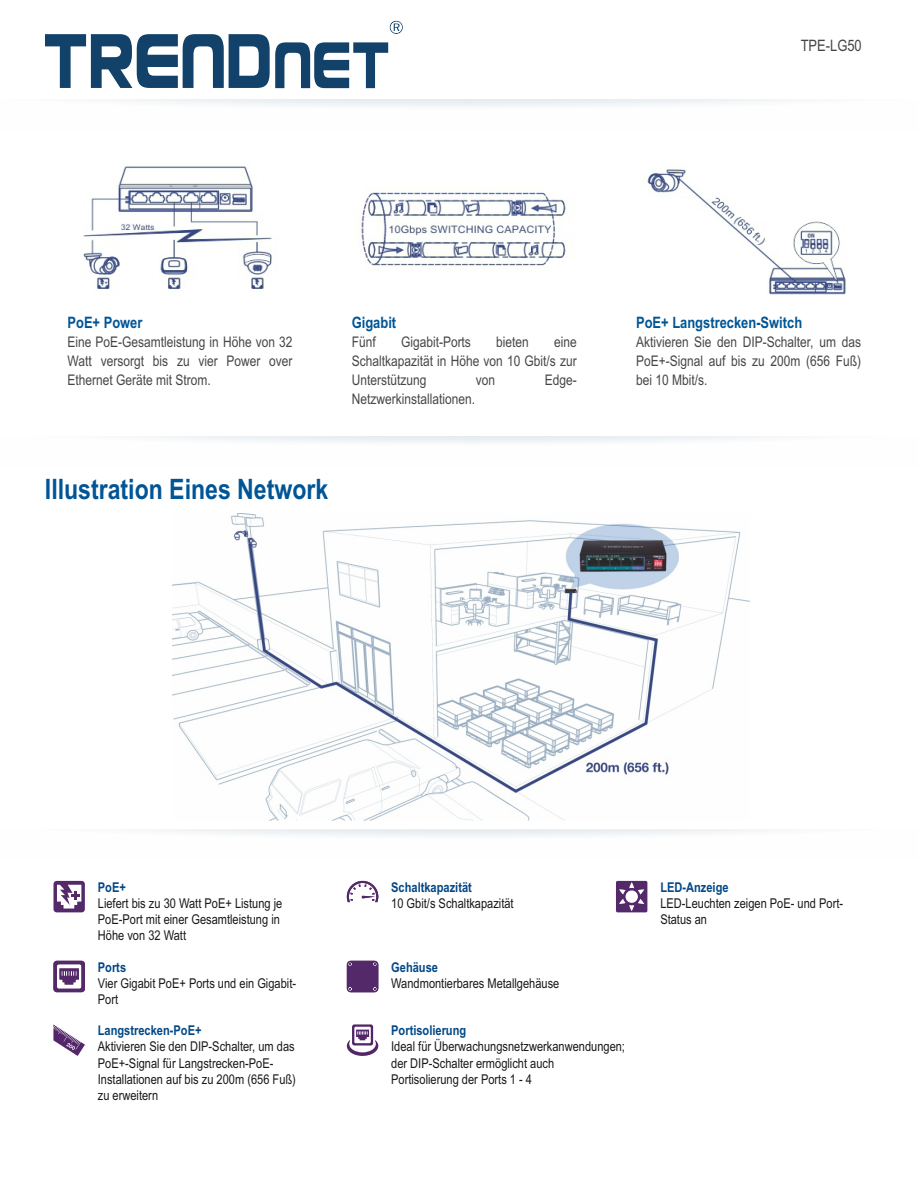
<style>
.page{position:relative;width:918px;height:1188px;background:#fff}
.page>*{position:absolute;margin:0;border:0;box-sizing:border-box;transform-origin:0 0}
.t1{font:700 28.2px "Arial Narrow";color:#005596}
.t2{font:700 15.75px "Arial Narrow";color:#005596}
.t3{font:15.75px "Arial Narrow";color:#464646}
.t4{font:14.7px/19px "Arial Narrow";color:#464646;text-align:justify}
.t5{font:13.5px/16.2px "Arial Narrow";color:#181818}
.t6{font:700 13.5px "Arial Narrow";color:#034886}
</style>
<div class="page">
<svg style="left:105px;top:99px;width:695px;height:7px"></svg>
<img style="left:83px;top:166px;width:189px;height:123px">
<img style="left:359px;top:192px;width:207px;height:74px">
<img style="left:647px;top:169px;width:199px;height:126px">
<svg style="left:140px;top:436px;width:641px;height:7px"></svg>
<img style="left:173px;top:513px;width:577px;height:307px">
<svg style="left:150px;top:829px;width:627px;height:7px"></svg>
<svg style="left:54px;top:881px;width:31px;height:31px"></svg>
<svg style="left:53px;top:961px;width:32px;height:31px"></svg>
<svg style="left:53px;top:1024px;width:32px;height:32px"></svg>
<svg style="left:347px;top:1024px;width:31px;height:32px"></svg>
<svg style="left:347px;top:881px;width:31px;height:21px"></svg>
<svg style="left:347px;top:961px;width:31px;height:31px"></svg>
<svg style="left:616px;top:881px;width:31px;height:31px"></svg>
<svg style="left:45px;top:21px;width:358px;height:67px"></svg>
<p class="t3" style="left:801px;top:39px;width:63px">TPE-LG50</p>
<p class="t2" style="left:68px;top:316px;width:77px">PoE+ Power</p>
<p class="t4" style="left:68px;top:333px;width:226px">Eine PoE-Gesamtleistung in Höhe von 32<br>Watt versorgt bis zu vier Power over Ethernet Geräte mit Strom.</p>
<p class="t2" style="left:352px;top:316px;width:46px">Gigabit</p>
<p class="t4" style="left:352px;top:333px;width:25px">Fünf</p>
<p class="t4" style="left:401px;top:333px;width:71px">Gigabit-Ports</p>
<p class="t4" style="left:496px;top:333px;width:34px">bieten</p>
<p class="t4" style="left:352px;top:333px;width:226px;text-indent:202px">eine Schaltkapazität in Höhe von 10 Gbit/s zur Unterstützung</p>
<p class="t4" style="left:476px;top:371px;width:21px">von</p>
<p class="t4" style="left:545px;top:371px;width:33px">Edge-</p>
<p class="t4" style="left:352px;top:390px;width:125px">Netzwerkinstallationen.</p>
<h1 class="t1" style="left:45px;top:478px;width:285px">Illustration Eines Network</h1>
<p class="t2" style="left:636px;top:316px;width:168px">PoE+ Langstrecken-Switch</p>
<p class="t4" style="left:636px;top:333px;width:227px">Aktivieren Sie den DIP-Schalter, um das PoE+-Signal auf bis zu 200m (656 Fuß) bei 10 Mbit/s.</p>
<p class="t6" style="left:98px;top:882px;width:29px">PoE+</p>
<p class="t5" style="left:98px;top:896px;width:186px">Liefert bis zu 30 Watt PoE+ Listung je<br>PoE-Port mit einer Gesamtleistung in<br>Höhe von 32 Watt</p>
<p class="t6" style="left:98px;top:962px;width:30px">Ports</p>
<p class="t5" style="left:98px;top:976px;width:200px">Vier Gigabit PoE+ Ports und ein Gigabit-<br>Port</p>
<p class="t6" style="left:98px;top:1025px;width:105px">Langstrecken-PoE+</p>
<p class="t5" style="left:98px;top:1040px;width:200px">Aktivieren Sie den DIP-Schalter, um das<br>PoE+-Signal für Langstrecken-PoE-<br>Installationen auf bis zu 200m (656 Fuß) zu erweitern</p>
<p class="t6" style="left:391px;top:882px;width:82px">Schaltkapazität</p>
<p class="t5" style="left:391px;top:896px;width:124px">10 Gbit/s Schaltkapazität</p>
<p class="t6" style="left:391px;top:962px;width:48px">Gehäuse</p>
<p class="t5" style="left:391px;top:976px;width:170px">Wandmontierbares Metallgehäuse</p>
<p class="t6" style="left:391px;top:1025px;width:77px">Portisolierung</p>
<p class="t5" style="left:391px;top:1040px;width:235px">Ideal für Überwachungsnetzwerkanwendungen; der DIP-Schalter ermöglicht auch<br>Portisolierung der Ports 1 - 4</p>
<p class="t6" style="left:660px;top:882px;width:70px">LED-Anzeige</p>
<p class="t5" style="left:660px;top:896px;width:184px">LED-Leuchten zeigen PoE- und Port-<br>Status an</p>
</div>
